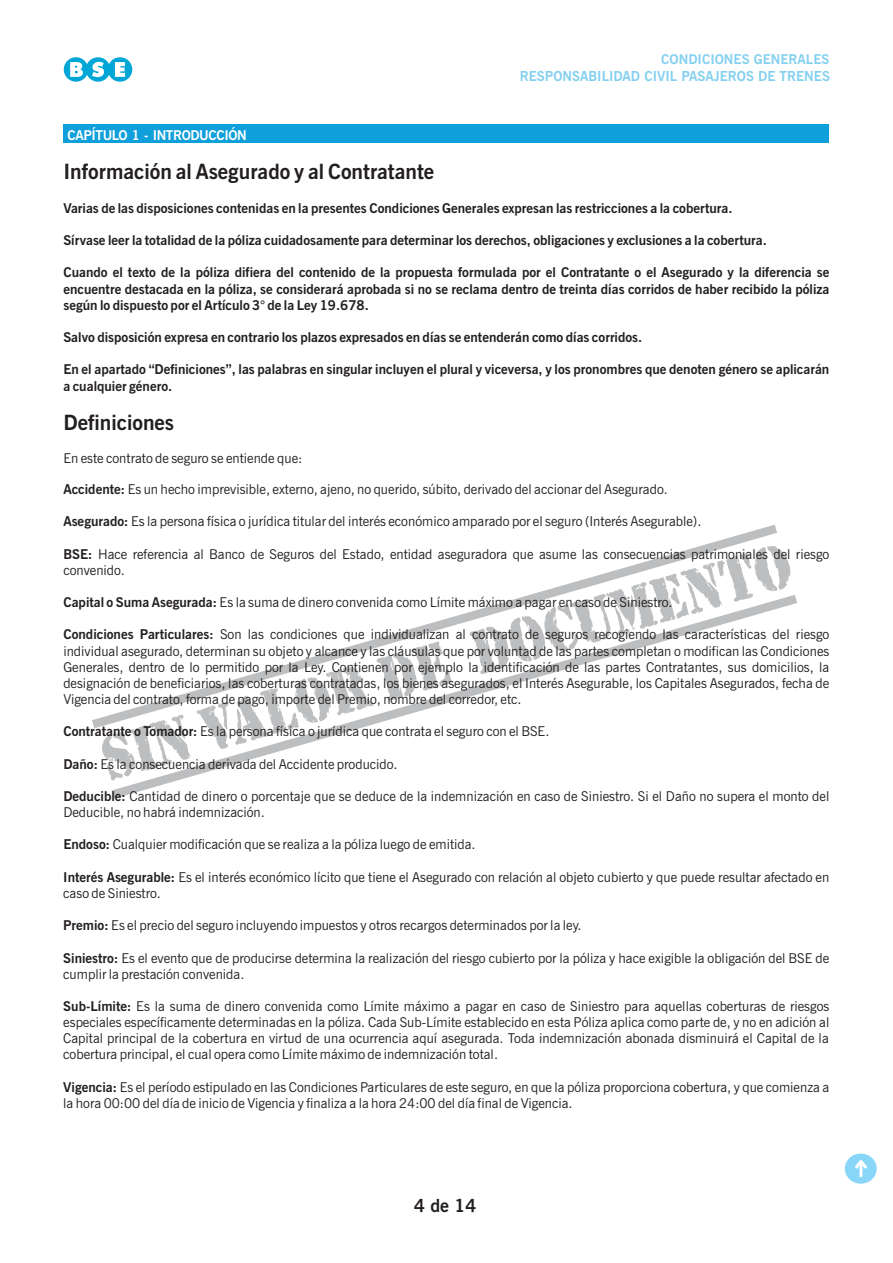
<style>
.page{position:relative;width:893px;height:1263px;background:#fff}
.page>*{position:absolute;margin:0;border:0;box-sizing:border-box;transform-origin:0 0}
.t1{font:700 21px "News Gothic BT";color:#231f20}
.t2{font:700 18px "News Gothic BT";color:#231f20}
.t3{font:700 13.8px "News Gothic BT";color:#84d0f0}
.t4{font:13.5px/16.2px "News Gothic BT";color:#231f20}
.t5{font:700 13.5px/16.2px "News Gothic BT";color:#231f20;text-align:justify}
.t6{font:700 13.5px "News Gothic BT";letter-spacing:-.03em;color:#fff}
.t7{font:700 13.5px "News Gothic BT";color:#84d0f0}
.s1{font-weight:700}
</style>
<div class="page">
<svg style="left:102px;top:734px;width:10px;height:46px"></svg>
<svg style="left:92px;top:525px;width:685px;height:203px"></svg>
<svg style="left:112px;top:595px;width:685px;height:203px"></svg>
<div style="left:63px;top:125px;width:765px;height:18px;background:#0f9fda"></div>
<div style="left:64px;top:57px;width:24px;height:25px;background:#00a6d6;border-radius:50%"></div>
<div style="left:108px;top:57px;width:24px;height:25px;background:#00a6d6;border-radius:50%"></div>
<div style="left:86px;top:57px;width:24px;height:25px;background:#00a6d6;border-radius:50%"></div>
<svg style="left:70px;top:62px;width:13px;height:15px"></svg>
<svg style="left:92px;top:62px;width:12px;height:15px"></svg>
<svg style="left:115px;top:62px;width:10px;height:15px"></svg>
<div style="left:845px;top:1153px;width:32px;height:31px;background:#88d6f8;border-radius:50%"></div>
<svg style="left:855px;top:1160px;width:12px;height:17px"></svg>
<p class="t7" style="left:661px;top:54px;width:170px">CONDICIONES GENERALES</p>
<p class="t3" style="left:520px;top:70px;width:312px">RESPONSABILIDAD CIVIL PASAJEROS DE TRENES</p>
<p class="t6" style="left:68px;top:130px;width:181px">CAPÍTULO 1 - INTRODUCCIÓN</p>
<h1 class="t1" style="left:63px;top:163px;width:372px">Información al Asegurado y al Contratante</h1>
<p class="t5" style="left:63px;top:201px;width:671px">Varias de las disposiciones contenidas en la presentes Condiciones Generales expresan las restricciones a la cobertura.</p>
<p class="t5" style="left:63px;top:233px;width:705px">Sírvase leer la totalidad de la póliza cuidadosamente para determinar los derechos, obligaciones y exclusiones a la cobertura.</p>
<p class="t5" style="left:63px;top:266px;width:767px">Cuando el texto de la póliza difiera del contenido de la propuesta formulada por el Contratante o el Asegurado y la diferencia se encuentre destacada en la póliza, se considerará aprobada si no se reclama dentro de treinta días corridos de haber recibido la póliza según lo dispuesto por el Artículo 3° de la Ley 19.678.</p>
<p class="t5" style="left:63px;top:330px;width:580px">Salvo disposición expresa en contrario los plazos expresados en días se entenderán como días corridos.</p>
<p class="t5" style="left:63px;top:363px;width:767px">En el apartado “Definiciones”, las palabras en singular incluyen el plural y viceversa, y los pronombres que denoten género se aplicarán a cualquier género.</p>
<h1 class="t1" style="left:63px;top:414px;width:112px">Definiciones</h1>
<p class="t4" style="left:63px;top:451px;width:240px">En este contrato de seguro se entiende que:</p>
<p class="t4" style="left:63px;top:482px;width:606px"><span class="s1">Accidente:</span> Es un hecho imprevisible, externo, ajeno, no querido, súbito, derivado del accionar del Asegurado.</p>
<p class="t4" style="left:63px;top:515px;width:639px"><span class="s1">Asegurado:</span> Es la persona física o jurídica titular del interés económico amparado por el seguro (Interés Asegurable).</p>
<p class="t4" style="left:63px;top:547px;width:767px"><span class="s1">BSE:</span> Hace referencia al Banco de Seguros del Estado, entidad aseguradora que asume las consecuencias patrimoniales del riesgo convenido.</p>
<p class="t4" style="left:63px;top:595px;width:611px"><span class="s1">Capital o Suma Asegurada:</span> Es la suma de dinero convenida como Límite máximo a pagar en caso de Siniestro.</p>
<p class="t4" style="left:63px;top:628px;width:767px;text-align:justify"><span class="s1">Condiciones Particulares:</span> Son las condiciones que individualizan al contrato de seguros recogiendo las características del riesgo individual asegurado, determinan su objeto y alcance y las cláusulas que por voluntad de las partes completan o modifican las Condiciones Generales, dentro de lo permitido por la Ley. Contienen por ejemplo la identificación de las partes Contratantes, sus domicilios, la designación de beneficiarios, las coberturas contratadas, los bienes asegurados, el Interés Asegurable, los Capitales Asegurados, fecha de Vigencia del contrato, forma de pago, importe del Premio, nombre del corredor, etc.</p>
<p class="t4" style="left:63px;top:725px;width:488px"><span class="s1">Contratante o Tomador:</span> Es la persona física o jurídica que contrata el seguro con el BSE.</p>
<p class="t4" style="left:63px;top:757px;width:336px"><span class="s1">Daño:</span> Es la consecuencia derivada del Accidente producido.</p>
<p class="t4" style="left:63px;top:789px;width:767px"><span class="s1">Deducible:</span> Cantidad de dinero o porcentaje que se deduce de la indemnización en caso de Siniestro. Si el Daño no supera el monto del<br>Deducible, no habrá indemnización.</p>
<p class="t4" style="left:63px;top:838px;width:414px"><span class="s1">Endoso:</span> Cualquier modificación que se realiza a la póliza luego de emitida.</p>
<p class="t4" style="left:63px;top:870px;width:767px"><span class="s1">Interés Asegurable:</span> Es el interés económico lícito que tiene el Asegurado con relación al objeto cubierto y que puede resultar afectado en caso de Siniestro.</p>
<p class="t4" style="left:63px;top:919px;width:520px"><span class="s1">Premio:</span> Es el precio del seguro incluyendo impuestos y otros recargos determinados por la ley.</p>
<p class="t4" style="left:63px;top:951px;width:767px"><span class="s1">Siniestro:</span> Es el evento que de producirse determina la realización del riesgo cubierto por la póliza y hace exigible la obligación del BSE de cumplir la prestación convenida.</p>
<p class="t4" style="left:63px;top:999px;width:767px;text-align:justify"><span class="s1">Sub-Límite:</span> Es la suma de dinero convenida como Límite máximo a pagar en caso de Siniestro para aquellas coberturas de riesgos especiales específicamente determinadas en la póliza. Cada Sub-Límite establecido en esta Póliza aplica como parte de, y no en adición al Capital principal de la cobertura en virtud de una ocurrencia aquí asegurada. Toda indemnización abonada disminuirá el Capital de la cobertura principal, el cual opera como Límite máximo de indemnización total.</p>
<p class="t4" style="left:63px;top:1080px;width:767px"><span class="s1">Vigencia:</span> Es el período estipulado en las Condiciones Particulares de este seguro, en que la póliza proporciona cobertura, y que comienza a la hora 00:00 del día de inicio de Vigencia y finaliza a la hora 24:00 del día final de Vigencia.</p>
<h2 class="t2" style="left:414px;top:1198px;width:64px">4 de 14</h2>
</div>
